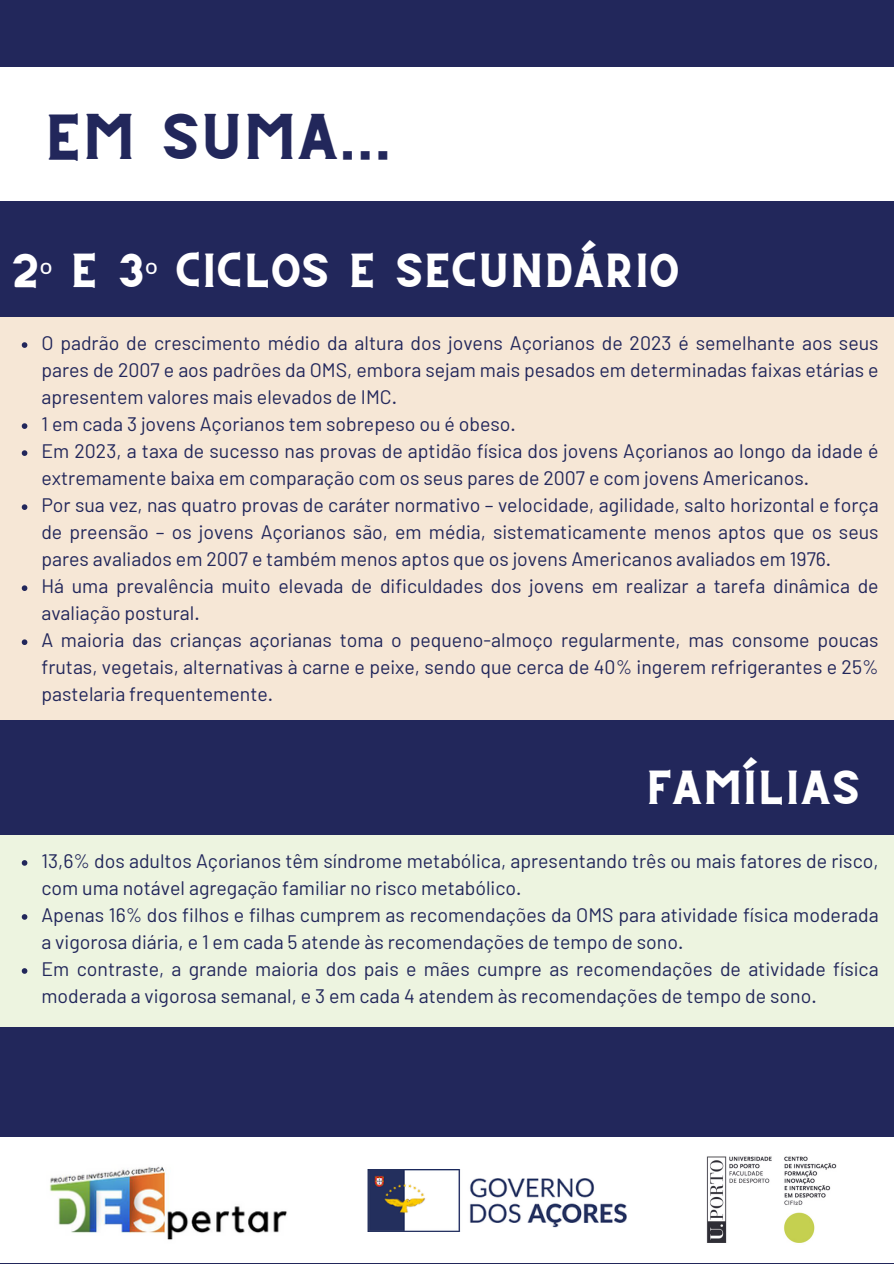
<style>
.page{position:relative;width:894px;height:1264px;background:#fff}
.page>*{position:absolute;margin:0;border:0;box-sizing:border-box;transform-origin:0 0}
.t1{font:45.45px "CS Gordon Vintage";letter-spacing:-.045em;color:#22275b}
.t2{font:33.6px "CS Gordon Vintage";letter-spacing:-.045em;color:#fff}
.t3{font:19.5px/27px "Barlow";color:#22275b}
.s1{font-family:"Noto Sans"}
</style>
<div class="page">
<div style="left:0;top:0;width:893px;height:1263px;background:#22275b"></div>
<div style="left:0;top:67px;width:893px;height:133px;background:#fff"></div>
<div style="left:0;top:1137px;width:893px;height:126px;background:#fff"></div>
<img style="left:706px;top:1156px;width:130px;height:87px">
<img style="left:368px;top:1169px;width:258px;height:62px">
<img style="left:49px;top:1166px;width:238px;height:74px">
<div style="left:0;top:317px;width:893px;height:402px;background:#f6e7d6"></div>
<svg style="left:22px;top:342px;width:5px;height:6px"></svg>
<svg style="left:22px;top:423px;width:5px;height:6px"></svg>
<svg style="left:22px;top:450px;width:5px;height:6px"></svg>
<svg style="left:22px;top:504px;width:5px;height:6px"></svg>
<svg style="left:22px;top:585px;width:5px;height:6px"></svg>
<svg style="left:22px;top:639px;width:5px;height:6px"></svg>
<div style="left:0;top:835px;width:893px;height:191px;background:#edf4e0"></div>
<svg style="left:22px;top:860px;width:5px;height:5px"></svg>
<svg style="left:22px;top:914px;width:5px;height:5px"></svg>
<svg style="left:22px;top:968px;width:5px;height:5px"></svg>
<p class="t1" style="left:43px;top:117px;width:351px">EM SUMA...</p>
<p class="t2" style="left:9px;top:256px;width:672px">2<span class="s1">º</span> E 3<span class="s1">º</span> CICLOS E SECUNDÁRIO</p>
<p class="t3" style="left:41px;top:329px;width:838px;text-align:justify">O padrão de crescimento médio da altura dos jovens Açorianos de 2023 é semelhante aos seus pares de 2007 e aos padrões da OMS, embora sejam mais pesados em determinadas faixas etárias e apresentem valores mais elevados de IMC.</p>
<p class="t3" style="left:41px;top:410px;width:476px">1 em cada 3 jovens Açorianos tem sobrepeso ou é obeso.</p>
<p class="t3" style="left:41px;top:437px;width:838px">Em 2023, a taxa de sucesso nas provas de aptidão física dos jovens Açorianos ao longo da idade é extremamente baixa em comparação com os seus pares de 2007 e com jovens Americanos.</p>
<p class="t3" style="left:41px;top:491px;width:838px;text-align:justify">Por sua vez, nas quatro provas de caráter normativo – velocidade, agilidade, salto horizontal e força de preensão – os jovens Açorianos são, em média, sistematicamente menos aptos que os seus pares avaliados em 2007 e também menos aptos que os jovens Americanos avaliados em 1976.</p>
<h2 class="t3" style="left:41px;top:572px;width:838px">Há uma prevalência muito elevada de dificuldades dos jovens em realizar a tarefa dinâmica de avaliação postural.</h2>
<p class="t3" style="left:41px;top:626px;width:838px;text-align:justify">A maioria das crianças açorianas toma o pequeno-almoço regularmente, mas consome poucas frutas, vegetais, alternativas à carne e peixe, sendo que cerca de 40% ingerem refrigerantes e 25% pastelaria frequentemente.</p>
<p class="t2" style="left:645px;top:773px;width:217px">FAMÍLIAS</p>
<p class="t3" style="left:41px;top:846px;width:838px">13,6% dos adultos Açorianos têm síndrome metabólica, apresentando três ou mais fatores de risco, com uma notável agregação familiar no risco metabólico.</p>
<p class="t3" style="left:41px;top:900px;width:838px">Apenas 16% dos filhos e filhas cumprem as recomendações da OMS para atividade física moderada a vigorosa diária, e 1 em cada 5 atende às recomendações de tempo de sono.</p>
<p class="t3" style="left:41px;top:954px;width:838px">Em contraste, a grande maioria dos pais e mães cumpre as recomendações de atividade física moderada a vigorosa semanal, e 3 em cada 4 atendem às recomendações de tempo de sono.</p>
</div>
